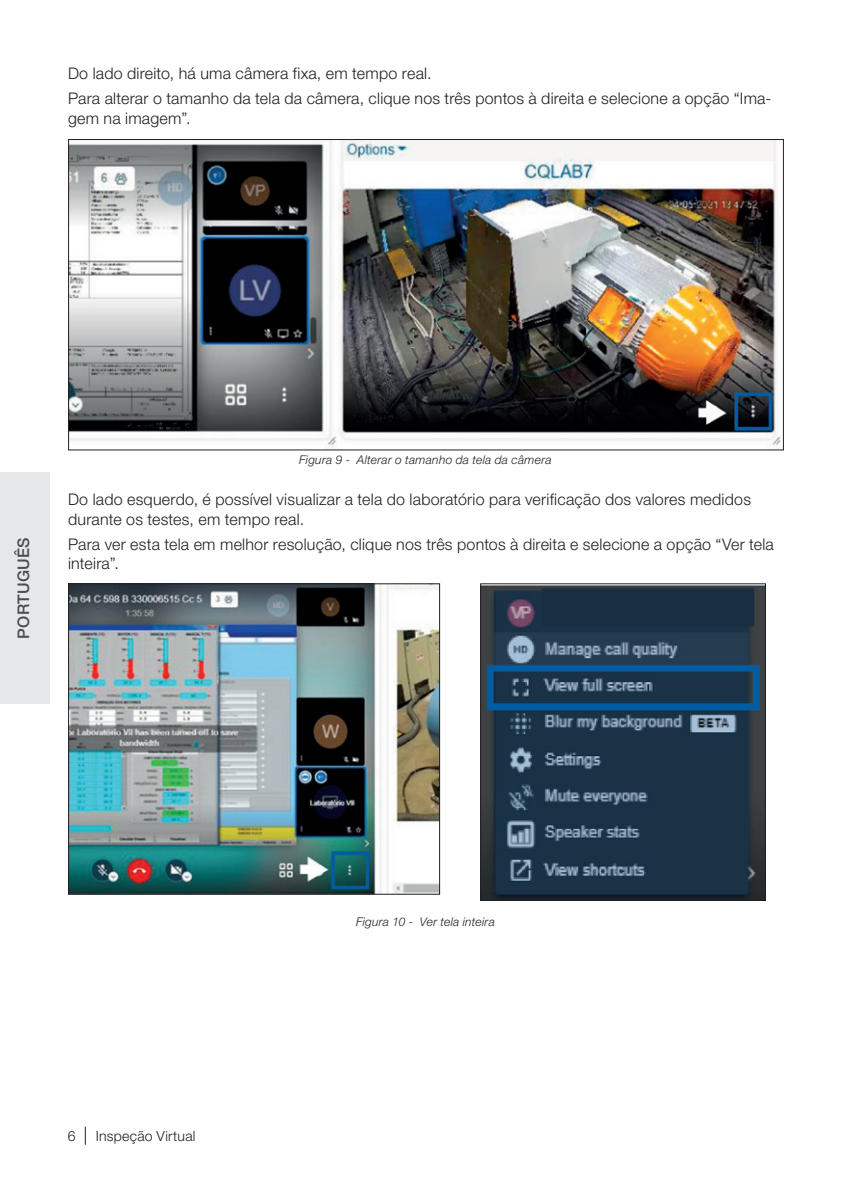
<style>
.page{position:relative;width:851px;height:1191px;background:#fff}
.page>*{position:absolute;margin:0;border:0;box-sizing:border-box;transform-origin:0 0}
.t1{font:300 16px/19.2px "Helvetica Neue LT Pro";letter-spacing:.015em;color:#231f20}
.t2{font:500 16px "Helvetica Neue LT Pro";letter-spacing:.015em;color:#4b4c4d}
.t3{font:300 14px "Helvetica Neue LT Pro";letter-spacing:.02em;color:#231f20}
.t4{font:italic 300 12px "Helvetica Neue LT Pro";letter-spacing:.025em;color:#231f20}
</style>
<div class="page">
<svg style="left:85px;top:1126px;width:1px;height:18px"></svg>
<div style="left:0;top:472px;width:50px;height:231px;background:#e6e7e9"></div>
<img style="left:70px;top:141px;width:711px;height:307px">
<img style="left:70px;top:585px;width:368px;height:307px">
<div style="left:68px;top:583px;width:372px;height:311px;border:1px solid #231f20"></div>
<img style="left:482px;top:585px;width:281px;height:313px">
<div style="left:480px;top:583px;width:285px;height:317px;border:1px solid #231f20"></div>
<div style="left:541px;top:588px;width:213px;height:38px;background:#192e40;border:2px solid #192e40"></div>
<p class="t1" style="left:68px;top:64px;width:365px">Do lado direito, há uma câmera fixa, em tempo real.</p>
<p class="t1" style="left:68px;top:89px;width:704px">Para alterar o tamanho da tela da câmera, clique nos três pontos à direita e selecione a opção “Ima&shy;gem na imagem”.</p>
<p class="t2" style="left:14px;top:638px;width:103px;rotate:-90deg">PORTUGUÊS</p>
<p class="t4" style="left:299px;top:452px;width:254px">Figura 9 - Alterar o tamanho da tela da câmera</p>
<p class="t1" style="left:68px;top:490px;width:684px">Do lado esquerdo, é possível visualizar a tela do laboratório para verificação dos valores medidos durante os testes, em tempo real.</p>
<p class="t1" style="left:68px;top:534px;width:707px">Para ver esta tela em melhor resolução, clique nos três pontos à direita e selecione a opção “Ver tela inteira”.</p>
<p class="t3" style="left:68px;top:1127px;width:9px">6</p>
<p class="t3" style="left:96px;top:1127px;width:101px">Inspeção Virtual</p>
<p class="t4" style="left:356px;top:914px;width:140px">Figura 10 - Ver tela inteira</p>
</div>
